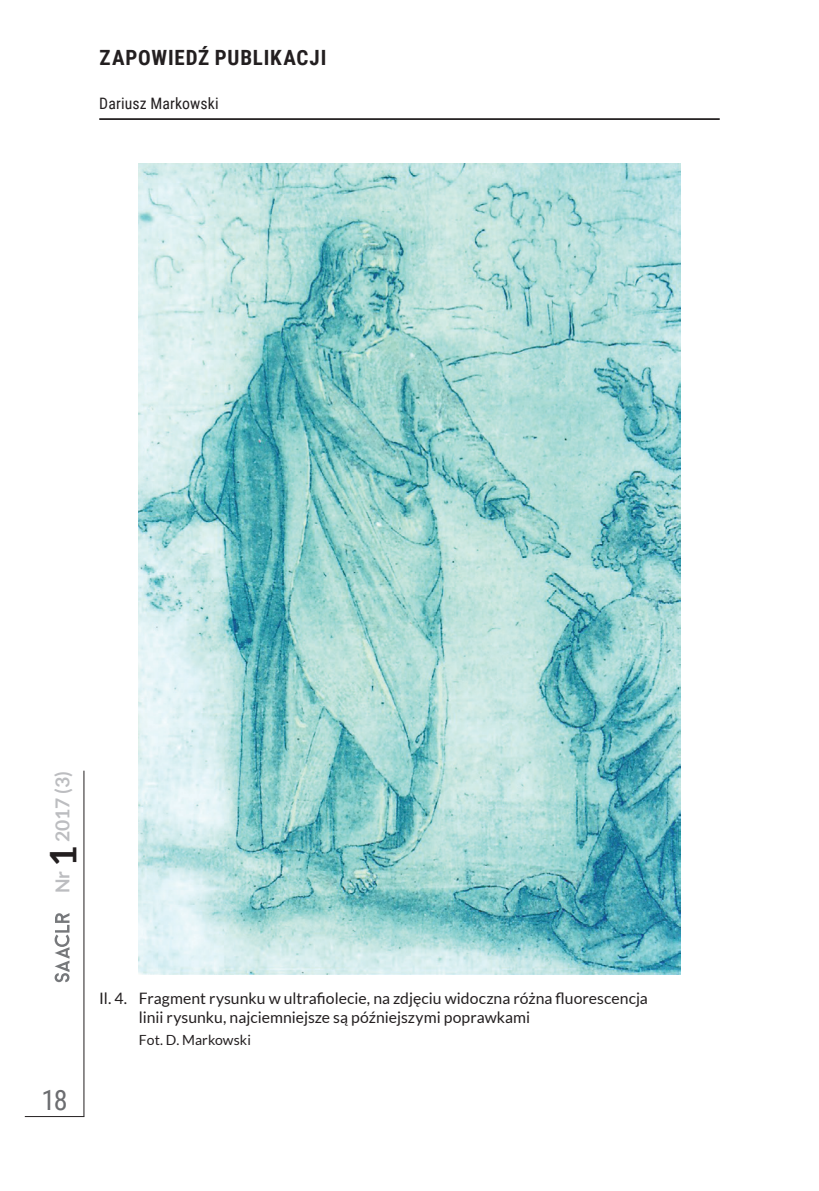
<style>
.page{position:relative;width:819px;height:1191px;background:#fff}
.page>*{position:absolute;margin:0;border:0;box-sizing:border-box;transform-origin:0 0}
.t1{font:28px "Roboto Condensed";color:#6c6d70}
.t2{font:700 21px "Roboto Condensed";letter-spacing:.04em;color:#231f20}
.t3{font:700 19.25px "Lato";color:#bcbdc0}
.ilustracja_TYT{font:15.75px/19.2px "Lato";color:#231f20}
.t4{font:15.75px "Roboto Condensed";letter-spacing:.01em;color:#231f20}
.ilustracja_ZRODLO{font:14px "Lato";letter-spacing:.005em;color:#231f20}
.s1{font-size:36.75px;color:#231f20}
</style>
<div class="page">
<hr style="left:99px;top:118px;width:620px;height:2px;background:#231f20">
<hr style="left:83px;top:770px;width:1px;height:346px;background:#231f20">
<hr style="left:25px;top:1116px;width:59px;height:1px;background:#231f20">
<svg style="left:55px;top:913px;width:14px;height:69px"></svg>
<img style="left:139px;top:164px;width:541px;height:810px">
<h2 class="t2" style="left:100px;top:43px;width:228px">ZAPOWIEDŹ PUBLIKACJI</h2>
<p class="t4" style="left:99px;top:93px;width:121px">Dariusz Markowski</p>
<p class="t3" style="left:51px;top:893px;width:124px;rotate:-90deg">Nr <span class="s1">1</span> 2017 (3)</p>
<h1 class="t1" style="left:41px;top:1080px;width:28px">18</h1>
<p class="ilustracja_TYT" style="left:139px;top:988px;width:510px;text-indent:-40px">Il. 4. Fragment rysunku w ultrafiolecie, na zdjęciu widoczna różna fluorescencja linii rysunku, najciemniejsze są późniejszymi poprawkami</p>
<p class="ilustracja_ZRODLO" style="left:139px;top:1032px;width:113px">Fot. D. Markowski</p>
</div>
